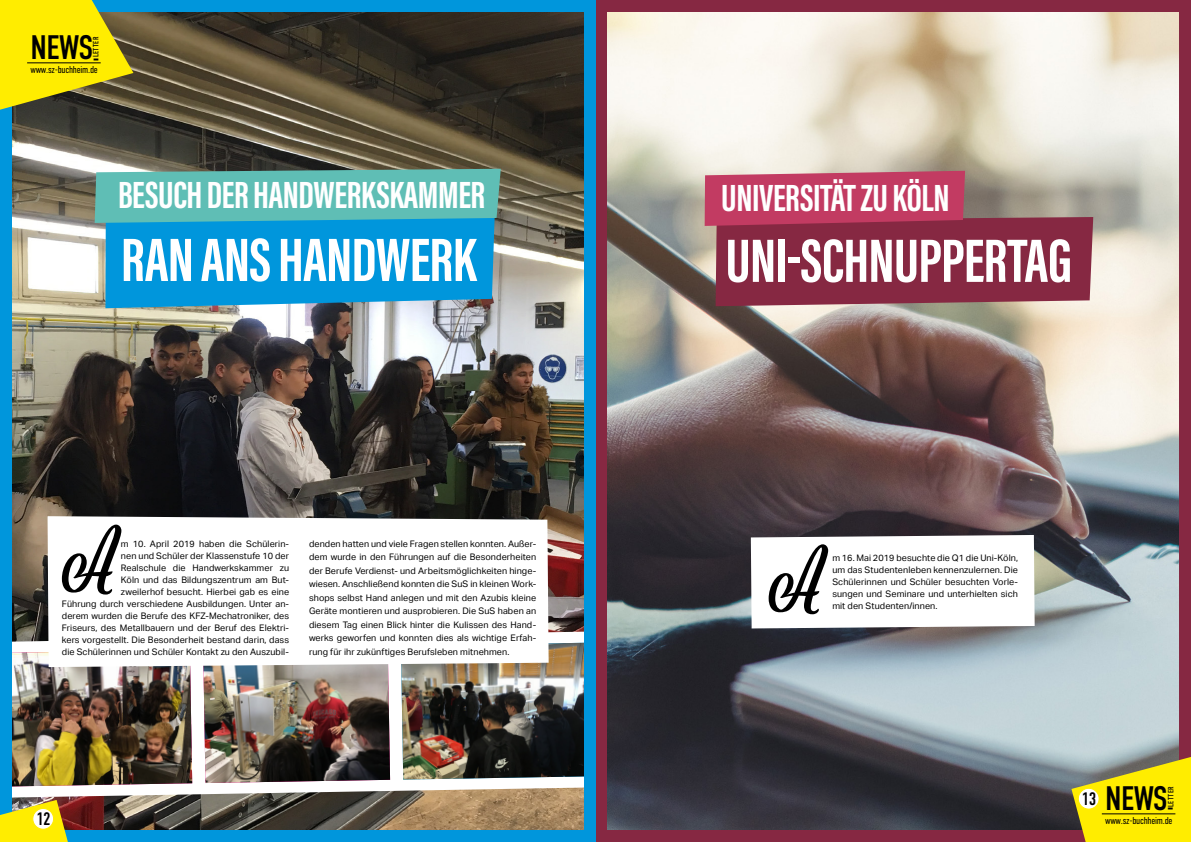
<style>
.page{position:relative;width:1191px;height:842px;background:#fff}
.page>*{position:absolute;margin:0;border:0;box-sizing:border-box;transform-origin:0 0}
.t1{font:66.6px "Viktor Script";color:#000}
.t2{font:700 63px "Acumin Pro Extra Cond";letter-spacing:-.01em;color:#fff}
.t3{font:700 39px "Acumin Pro Extra Cond";letter-spacing:-.01em;color:#fff}
.t4{font:34px "DIN Condensed";letter-spacing:-.015em;color:#000}
.t5{font:18px "DIN Condensed";color:#000}
.t6{font:300 10px "DIN Condensed";letter-spacing:-.025em;color:#000}
.t7{font:9px/12px "Aktiv Grotesk";letter-spacing:.01em;color:#000;text-align:justify}
.t8{font:7.7px "DIN Condensed";letter-spacing:.05em;color:#000}
</style>
<div class="page">
<img style="left:11px;top:11px;width:573px;height:820px">
<svg style="left:11px;top:631px;width:573px;height:167px"></svg>
<img style="left:203px;top:667px;width:187px;height:116px">
<img style="left:401px;top:643px;width:183px;height:136px">
<img style="left:11px;top:650px;width:181px;height:136px">
<img style="left:607px;top:11px;width:572px;height:820px">
<svg style="left:95px;top:169px;width:406px;height:139px"></svg>
<svg style="left:48px;top:516px;width:500px;height:151px"></svg>
<div style="left:595px;top:0;width:12px;height:842px;background:#862842"></div>
<div style="left:595px;top:0;width:596px;height:11px;background:#862842"></div>
<div style="left:595px;top:831px;width:596px;height:11px;background:#862842"></div>
<div style="left:1179px;top:0;width:12px;height:842px;background:#862842"></div>
<div style="left:0;top:0;width:11px;height:842px;background:#0096dc"></div>
<div style="left:0;top:0;width:595px;height:11px;background:#0096dc"></div>
<div style="left:0;top:831px;width:595px;height:11px;background:#0096dc"></div>
<div style="left:584px;top:0;width:11px;height:842px;background:#0096dc"></div>
<svg style="left:704px;top:171px;width:389px;height:135px"></svg>
<svg style="left:751px;top:535px;width:283px;height:93px"></svg>
<svg style="left:1071px;top:755px;width:120px;height:87px"></svg>
<svg style="left:0;top:0;width:133px;height:110px"></svg>
<svg style="left:0;top:800px;width:85px;height:42px"></svg>
<hr style="left:27px;top:62px;width:74px;height:1px;background:#000">
<hr style="left:1101px;top:813px;width:74px;height:1px;background:#000">
<h3 class="t4" style="left:30px;top:29px;width:70px">NEWS<sub>-</sub></h3>
<p class="t8" style="left:92px;top:57px;width:22px;rotate:-90deg">LETTER</p>
<p class="t6" style="left:30px;top:64px;width:69px">www.sz-buchheim.de</p>
<h3 class="t3" style="left:118px;top:171px;width:369px">BESUCH DER HANDWERKSKAMMER</h3>
<h2 class="t2" style="left:121px;top:221px;width:357px">RAN ANS HANDWERK</h2>
<h1 class="t1" style="left:62px;top:519px;width:57px">A</h1>
<p class="t7" style="left:62px;top:537px;width:229px;text-align:right">m 10. April 2019 haben die Schülerin-<br>nen und Schüler der Klassenstufe 10 der<br>Realschule die Handwerkskammer zu<br>Köln und das Bildungszentrum am But-<br>zweilerhof besucht. Hierbei gab es eine<br>Führung durch verschiedene Ausbildungen. Unter an&shy;derem wurden die Berufe des KFZ-Mechatroniker, des Friseurs, des Metallbauern und der Beruf des Elektri&shy;kers vorgestellt. Die Besonderheit bestand darin, dass die Schülerinnen und Schüler Kontakt zu den Auszubil-</p>
<p class="t7" style="left:309px;top:537px;width:229px;line-height:13.5px">denden hatten und viele Fragen stellen konnten. Außer&shy;dem wurde in den Führungen auf die Besonderheiten der Berufe Verdienst- und Arbeitsmöglichkeiten hinge&shy;wiesen. Anschließend konnten die SuS in kleinen Work&shy;shops selbst Hand anlegen und mit den Azubis kleine Geräte montieren und ausprobieren. Die SuS haben an diesem Tag einen Blick hinter die Kulissen des Hand&shy;werks geworfen und konnten dies als wichtige Erfah&shy;rung für ihr zukünftiges Berufsleben mitnehmen.</p>
<h3 class="t5" style="left:36px;top:809px;width:16px">12</h3>
<h3 class="t3" style="left:721px;top:174px;width:230px">UNIVERSITÄT ZU KÖLN</h3>
<h2 class="t2" style="left:725px;top:222px;width:348px">UNI-SCHNUPPERTAG</h2>
<h1 class="t1" style="left:768px;top:538px;width:57px">A</h1>
<p class="t7" style="left:832px;top:552px;width:187px">m 16. Mai 2019 besuchte die Q1 die Uni-Köln, um das Studentenleben kennenzulernen. Die Schülerinnen und Schüler besuchten Vorle&shy;sungen und Seminare und unterhielten sich mit den Studenten/innen.</p>
<h3 class="t5" style="left:1082px;top:789px;width:16px">13</h3>
<h3 class="t4" style="left:1105px;top:780px;width:70px">NEWS<sub>-</sub></h3>
<p class="t8" style="left:1166px;top:807px;width:22px;rotate:-90deg">LETTER</p>
<p class="t6" style="left:1105px;top:814px;width:69px">www.sz-buchheim.de</p>
</div>
